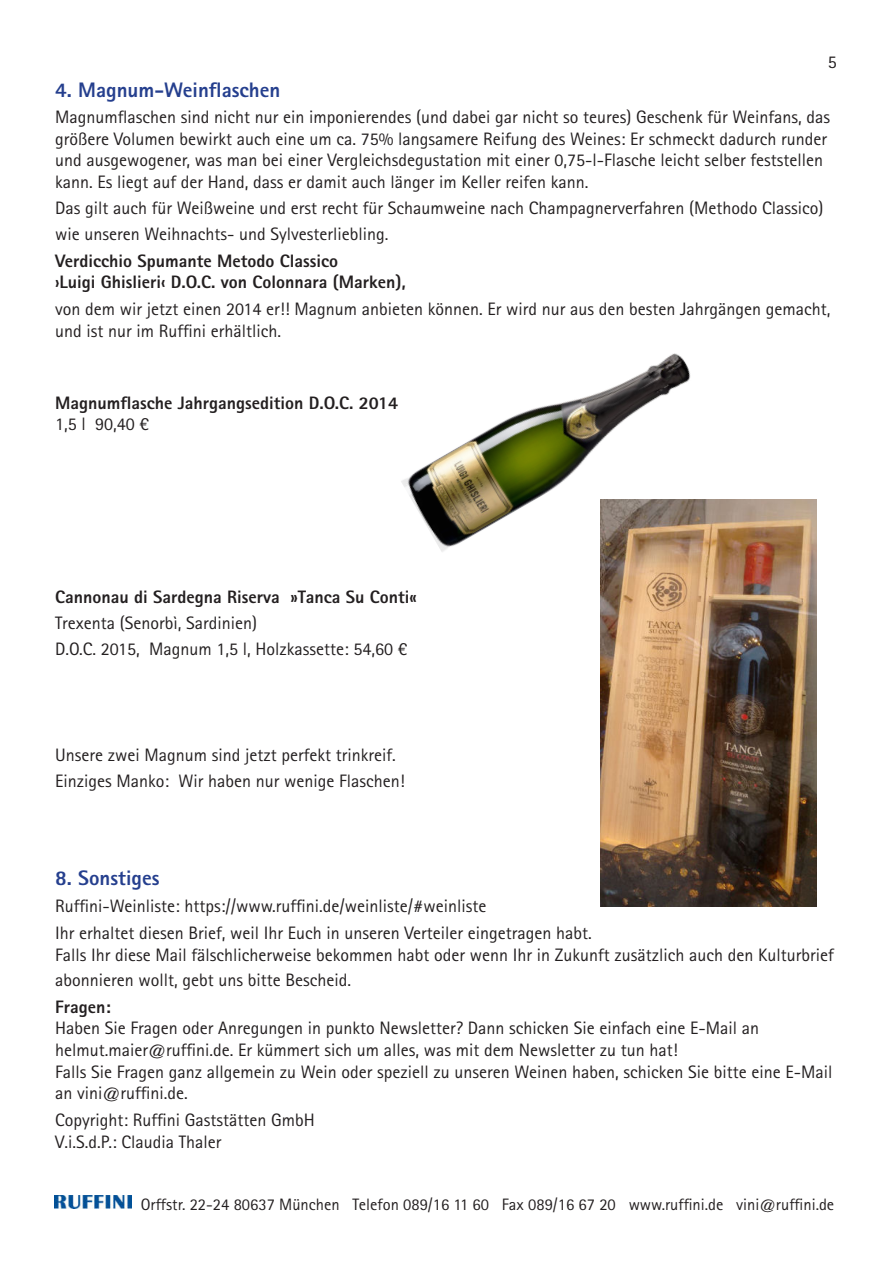
<style>
.page{position:relative;width:893px;height:1263px;background:#fff}
.page>*{position:absolute;margin:0;border:0;box-sizing:border-box;transform-origin:0 0}
.t1{font:800 21px "Agfa Rotis Sans Serif";color:#253f8e}
.t2{font:18px/21.6px "Agfa Rotis Sans Serif";color:#231f20}
.t3{font:800 18px/21.6px "Agfa Rotis Sans Serif";color:#231f20}
.t4{font:16.5px "Agfa Rotis Sans Serif";color:#231f20}
</style>
<div class="page">
<img style="left:54px;top:1195px;width:77px;height:14px">
<img style="left:401px;top:353px;width:308px;height:202px">
<img style="left:601px;top:500px;width:216px;height:406px">
<p class="t2" style="left:828px;top:51px;width:10px">5</p>
<p class="t1" style="left:55px;top:78px;width:227px">4. Magnum-Weinflaschen</p>
<p class="t2" style="left:55px;top:106px;width:776px">Magnumflaschen sind nicht nur ein imponierendes (und dabei gar nicht so teures) Geschenk für Weinfans, das größere Volumen bewirkt auch eine um ca. 75% langsamere Reifung des Weines: Er schmeckt dadurch runder und ausgewogener, was man bei einer Vergleichsdegustation mit einer 0,75-l-Flasche leicht selber feststellen kann. Es liegt auf der Hand, dass er damit auch länger im Keller reifen kann.</p>
<p class="t2" style="left:55px;top:195px;width:770px;line-height:25.8px">Das gilt auch für Weißweine und erst recht für Schaumweine nach Champagnerverfahren (Methodo Classico) wie unseren Weihnachts- und Sylvesterliebling.</p>
<p class="t3" style="left:55px;top:250px;width:352px">Verdicchio Spumante Metodo Classico<br>›Luigi Ghislieri‹ D.O.C. von Colonnara (Marken),</p>
<p class="t2" style="left:55px;top:298px;width:777px">von dem wir jetzt einen 2014 er!! Magnum anbieten können. Er wird nur aus den besten Jahrgängen gemacht, und ist nur im Ruffini erhältlich.</p>
<p class="t3" style="left:55px;top:392px;width:345px">Magnumflasche Jahrgangsedition D.O.C. 2014</p>
<p class="t2" style="left:55px;top:414px;width:95px">1,5 l 90,40 €</p>
<p class="t3" style="left:55px;top:586px;width:363px">Cannonau di Sardegna Riserva »Tanca Su Conti«</p>
<p class="t2" style="left:55px;top:610px;width:354px;line-height:25.8px">Trexenta (Senorbì, Sardinien)<br>D.O.C. 2015, Magnum 1,5 l, Holzkassette: 54,60 €</p>
<p class="t2" style="left:55px;top:742px;width:351px;line-height:25.8px">Unsere zwei Magnum sind jetzt perfekt trinkreif.<br>Einziges Manko: Wir haben nur wenige Flaschen!</p>
<p class="t1" style="left:55px;top:866px;width:106px">8. Sonstiges</p>
<p class="t2" style="left:55px;top:893px;width:538px;line-height:27px">Ruffini-Weinliste: https://www.ruffini.de/weinliste/#weinliste<br>Ihr erhaltet diesen Brief, weil Ihr Euch in unseren Verteiler eingetragen habt.</p>
<p class="t2" style="left:55px;top:942px;width:780px;line-height:25.2px">Falls Ihr diese Mail fälschlicherweise bekommen habt oder wenn Ihr in Zukunft zusätzlich auch den Kulturbrief abonnieren wollt, gebt uns bitte Bescheid.</p>
<p class="t3" style="left:55px;top:996px;width:57px">Fragen:</p>
<p class="t2" style="left:55px;top:1018px;width:779px">Haben Sie Fragen oder Anregungen in punkto Newsletter? Dann schicken Sie einfach eine E-Mail an helmut.maier@ruffini.de. Er kümmert sich um alles, was mit dem Newsletter zu tun hat!<br>Falls Sie Fragen ganz allgemein zu Wein oder speziell zu unseren Weinen haben, schicken Sie bitte eine E-Mail an vini@ruffini.de.</p>
<p class="t2" style="left:55px;top:1109px;width:261px">Copyright: Ruffini Gaststätten GmbH<br>V.i.S.d.P.: Claudia Thaler</p>
<p class="t4" style="left:141px;top:1197px;width:695px">Orffstr. 22-24 80637 München Telefon 089/16 11 60 Fax 089/16 67 20 www.ruffini.de vini@ruffini.de</p>
</div>
